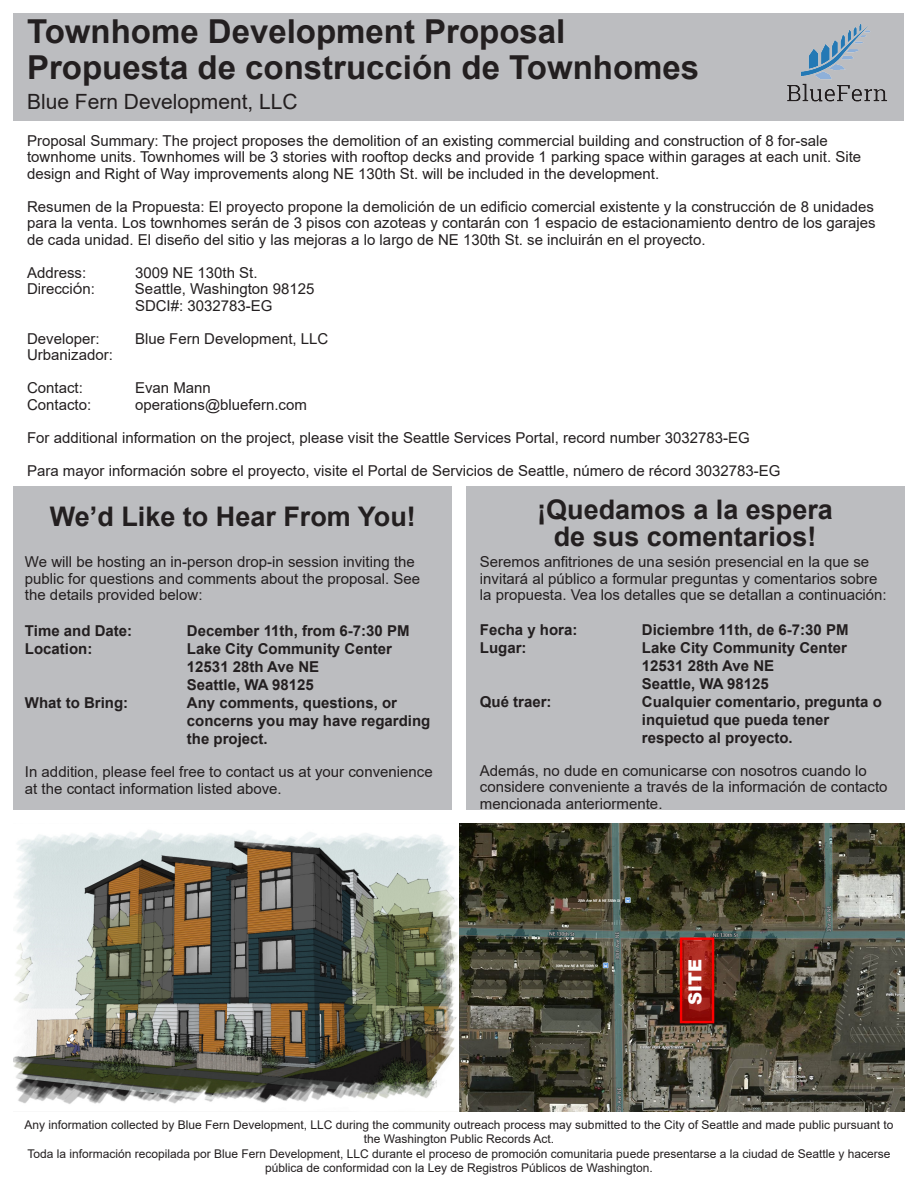
<style>
.page{position:relative;width:918px;height:1188px;background:#fff}
.page>*{position:absolute;margin:0;border:0;box-sizing:border-box;transform-origin:0 0}
.t1{font:700 33px "Arial";color:#231f20}
.t2{font:700 27px "Arial";color:#231f20}
.t3{font:21px "Arial";color:#231f20}
.t4{font:900 18px "Arial";color:#fff}
.t5{font:15px/16.5px "Arial";color:#231f20}
.t6{font:700 15px/18px "Arial";color:#231f20}
.t7{font:12px/14.4px "Arial";color:#231f20;text-align:center}
</style>
<div class="page">
<div style="left:14px;top:486px;width:438px;height:324px;background:#bcbdc0"></div>
<div style="left:466px;top:486px;width:438px;height:324px;background:#bcbdc0"></div>
<div style="left:14px;top:14px;width:890px;height:108px;background:#bcbdc0"></div>
<img style="left:14px;top:824px;width:890px;height:287px">
<img style="left:783px;top:24px;width:108px;height:98px">
<p class="t1" style="left:27px;top:8px;width:540px">Townhome Development Proposal</p>
<p class="t1" style="left:27px;top:44px;width:674px">Propuesta de construcción de Townhomes</p>
<p class="t3" style="left:27px;top:87px;width:272px">Blue Fern Development, LLC</p>
<p class="t5" style="left:27px;top:132px;width:836px">Proposal Summary: The project proposes the demolition of an existing commercial building and construction of 8 for-sale townhome units. Townhomes will be 3 stories with rooftop decks and provide 1 parking space within garages at each unit. Site design and Right of Way improvements along NE 130th St. will be included in the development.</p>
<p class="t5" style="left:27px;top:198px;width:850px;text-align:justify">Resumen de la Propuesta: El proyecto propone la demolición de un edificio comercial existente y la construcción de 8 unidades para la venta. Los townhomes serán de 3 pisos con azoteas y contarán con 1 espacio de estacionamiento dentro de los garajes de cada unidad. El diseño del sitio y las mejoras a lo largo de NE 130th St. se incluirán en el proyecto.</p>
<p class="t5" style="left:27px;top:264px;width:61px">Address:</p>
<p class="t5" style="left:135px;top:264px;width:124px">3009 NE 130th St.</p>
<p class="t5" style="left:27px;top:281px;width:70px">DirecciÓn:</p>
<p class="t5" style="left:135px;top:281px;width:181px">Seattle, Washington 98125</p>
<p class="t5" style="left:135px;top:297px;width:139px">SDCI#: 3032783-EG</p>
<p class="t5" style="left:27px;top:330px;width:74px">Developer:</p>
<p class="t5" style="left:135px;top:330px;width:195px">Blue Fern Development, LLC</p>
<p class="t5" style="left:27px;top:347px;width:87px">Urbanizador:</p>
<p class="t5" style="left:27px;top:380px;width:57px">Contact:</p>
<p class="t5" style="left:135px;top:380px;width:77px">Evan Mann</p>
<p class="t5" style="left:27px;top:396px;width:66px">Contacto:</p>
<p class="t5" style="left:135px;top:396px;width:173px">operations@bluefern.com</p>
<p class="t5" style="left:27px;top:429px;width:724px">For additional information on the project, please visit the Seattle Services Portal, record number 3032783-EG</p>
<p class="t5" style="left:27px;top:462px;width:755px">Para mayor información sobre el proyecto, visite el Portal de Servicios de Seattle, número de récord 3032783-EG</p>
<p class="t2" style="left:50px;top:498px;width:368px">We’d Like to Hear From You!</p>
<p class="t2" style="left:537px;top:491px;width:297px">¡Quedamos a la espera</p>
<p class="t2" style="left:554px;top:518px;width:264px">de sus comentarios!</p>
<p class="t5" style="left:25px;top:554px;width:397px">We will be hosting an in-person drop-in session inviting the public for questions and comments about the proposal. See the details provided below:</p>
<p class="t6" style="left:25px;top:622px;width:109px">Time and Date:</p>
<p class="t6" style="left:187px;top:622px;width:224px">December 11th, from 6-7:30 PM</p>
<p class="t6" style="left:25px;top:640px;width:69px">Location:</p>
<p class="t6" style="left:187px;top:640px;width:207px">Lake City Community Center</p>
<p class="t6" style="left:187px;top:658px;width:134px">12531 28th Ave NE</p>
<p class="t6" style="left:187px;top:676px;width:128px">Seattle, WA 98125</p>
<p class="t6" style="left:25px;top:694px;width:105px">What to Bring:</p>
<p class="t6" style="left:187px;top:694px;width:245px">Any comments, questions, or concerns you may have regarding the project.</p>
<p class="t5" style="left:25px;top:764px;width:409px">In addition, please feel free to contact us at your convenience at the contact information listed above.</p>
<p class="t5" style="left:480px;top:554px;width:408px">Seremos anfitriones de una sesión presencial en la que se invitará al público a formular preguntas y comentarios sobre la propuesta. Vea los detalles que se detallan a continuación:</p>
<p class="t6" style="left:480px;top:621px;width:99px">Fecha y hora:</p>
<p class="t6" style="left:642px;top:621px;width:208px">Diciembre 11th, de 6-7:30 PM</p>
<p class="t6" style="left:480px;top:639px;width:48px">Lugar:</p>
<p class="t6" style="left:642px;top:639px;width:207px">Lake City Community Center</p>
<p class="t6" style="left:642px;top:657px;width:134px">12531 28th Ave NE</p>
<p class="t6" style="left:642px;top:675px;width:128px">Seattle, WA 98125</p>
<p class="t6" style="left:480px;top:693px;width:73px">Qué traer:</p>
<p class="t6" style="left:642px;top:693px;width:242px">Cualquier comentario, pregunta o inquietud que pueda tener respecto al proyecto.</p>
<p class="t5" style="left:480px;top:762px;width:409px">Además, no dude en comunicarse con nosotros cuando lo considere conveniente a través de la información de contacto mencionada anteriormente.</p>
<p class="t4" style="left:682px;top:1005px;width:47px;rotate:-90deg">SITE</p>
<p class="t7" style="left:24px;top:1117px;width:871px">Any information collected by Blue Fern Development, LLC during the community outreach process may submitted to the City of Seattle and made public pursuant to the Washington Public Records Act.</p>
<p class="t7" style="left:27px;top:1146px;width:865px">Toda la información recopilada por Blue Fern Development, LLC durante el proceso de promoción comunitaria puede presentarse a la ciudad de Seattle y hacerse pública de conformidad con la Ley de Registros Públicos de Washington.</p>
</div>
